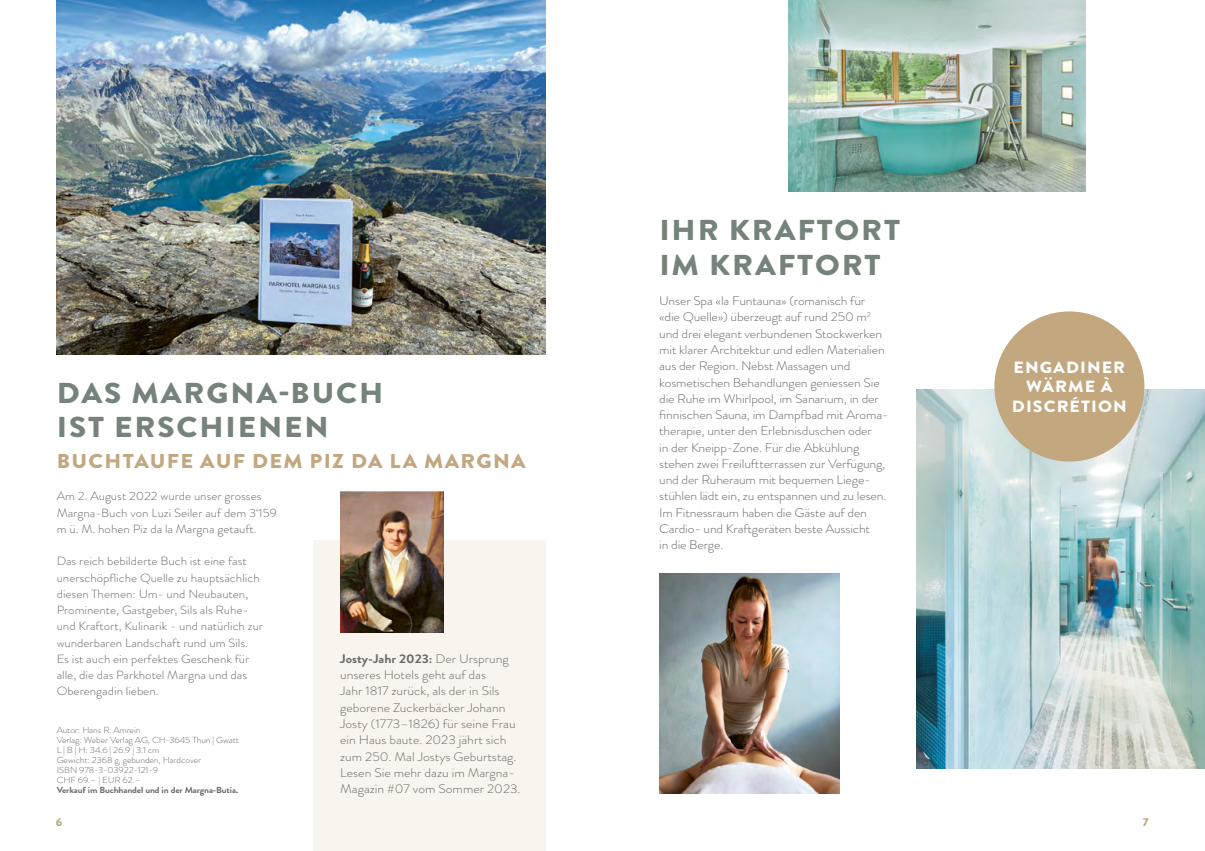
<style>
.page{position:relative;width:1205px;height:851px;background:#fff}
.page>*{position:absolute;margin:0;border:0;box-sizing:border-box;transform-origin:0 0}
.t1{font:900 28.75px/34.5px "Brandon Grotesque";letter-spacing:.06em;color:#75837a;scale:1.09 1}
.t2{font:900 20px "Brandon Grotesque";letter-spacing:.06em;color:#c2a77f;scale:1.09 1}
.t3{font:900 16.25px/19.5px "Brandon Grotesque";letter-spacing:.06em;color:#fff;text-align:center;scale:1.09 1}
.t4{font:300 12.5px/16.2px "Brandon Grotesque";letter-spacing:-.01em;color:#6b6a65;scale:1.09 1}
.t5{font:300 11.88px/16.2px "Brandon Grotesque";color:#6b6a65;scale:1.09 1}
.t6{font:900 11.25px "Brandon Grotesque";color:#c2a77f;scale:1.09 1}
.t7{font:300 8.75px/10px "Brandon Grotesque";letter-spacing:-.01em;color:#6b6a65;scale:1.09 1}
.t8{font:700 8.75px "Brandon Grotesque";letter-spacing:-.01em;color:#6b6a65;scale:1.09 1}
.s1{font-weight:700}
</style>
<div class="page">
<img style="left:788px;top:0;width:297px;height:191px">
<img style="left:916px;top:390px;width:289px;height:378px">
<div style="left:994px;top:311px;width:150px;height:150px;background:#c2a77f;border-radius:50%"></div>
<img style="left:659px;top:573px;width:181px;height:220px">
<img style="left:57px;top:0;width:489px;height:354px">
<div style="left:314px;top:540px;width:232px;height:310px;background:#f9f5ee"></div>
<img style="left:340px;top:492px;width:104px;height:140px">
<h1 class="t1" style="left:57px;top:376px;width:301px">DAS MARGNA-BUCH<br>IST ERSCHIENEN</h1>
<h2 class="t2" style="left:57px;top:446px;width:431px">BUCHTAUFE AUF DEM PIZ DA LA MARGNA</h2>
<p class="t5" style="left:57px;top:488px;width:204px">Am 2. August 2022 wurde unser grosses<br>Margna-Buch von Luzi Seiler auf dem 3‘159 m ü. M. hohen Piz da la Margna getauft.</p>
<p class="t5" style="left:57px;top:553px;width:191px">Das reich bebilderte Buch ist eine fast unerschöpfliche Quelle zu hauptsächlich diesen Themen: Um- und Neubauten, Prominente, Gastgeber, Sils als Ruhe&shy;und Kraftort, Kulinarik - und natürlich zur wunderbaren Landschaft rund um Sils.<br>Es ist auch ein perfektes Geschenk für alle, die das Parkhotel Margna und das Oberengadin lieben.</p>
<p class="t7" style="left:57px;top:725px;width:169px">Autor: Hans R. Amrein<br>Verlag: Weber Verlag AG, CH-3645 Thun | Gwatt<br>L | B | H: 34.6 | 26.9 | 3.1 cm<br>Gewicht: 2368 g, gebunden, Hardcover<br>ISBN 978-3-03922-121-9<br>CHF 69.– | EUR 62.–</p>
<p class="t8" style="left:57px;top:783px;width:168px">Verkauf im Buchhandel und in der Margna-Butia.</p>
<p class="t4" style="left:340px;top:650px;width:167px"><span class="s1">Josty-Jahr 2023:</span> Der Ursprung unseres Hotels geht auf das<br>Jahr 1817 zurück, als der in Sils geborene Zuckerbäcker Johann<br>Josty (1773–1826) für seine Frau ein Haus baute. 2023 jährt sich zum 250. Mal Jostys Geburtstag.<br>Lesen Sie mehr dazu im Margna-<br>Magazin #07 vom Sommer 2023.</p>
<h1 class="t1" style="left:659px;top:213px;width:222px">IHR KRAFTORT<br>IM KRAFTORT</h1>
<p class="t4" style="left:659px;top:293px;width:212px">Unser Spa «la Funtauna» (romanisch für «die Quelle») überzeugt auf rund 250 m<sup>2 </sup>und drei elegant verbundenen Stockwerken mit klarer Architektur und edlen Materialien aus der Region. Nebst Massagen und kosmetischen Behandlungen geniessen Sie die Ruhe im Whirlpool, im Sanarium, in der finnischen Sauna, im Dampfbad mit Aroma&shy;therapie, unter den Erlebnisduschen oder<br>in der Kneipp-Zone. Für die Abkühlung stehen zwei Freiluftterrassen zur Verfügung, und der Ruheraum mit bequemen Liege&shy;stühlen lädt ein, zu entspannen und zu lesen.<br>Im Fitnessraum haben die Gäste auf den Cardio- und Kraftgeräten beste Aussicht<br>in die Berge.</p>
<h3 class="t3" style="left:1012px;top:357px;width:107px">ENGADINER<br>WÄRME À<br>DISCRÉTION</h3>
<p class="t6" style="left:56px;top:813px;width:8px">6</p>
<p class="t6" style="left:1143px;top:813px;width:7px">7</p>
</div>
